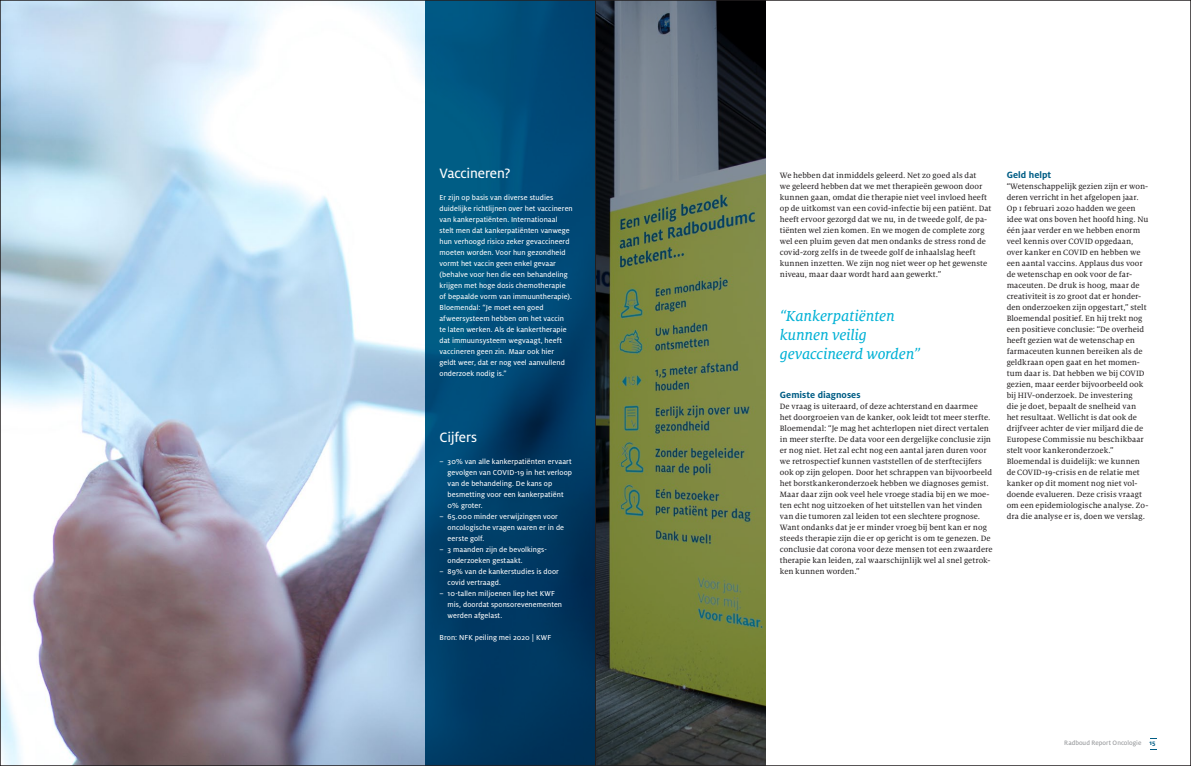
<style>
.page{position:relative;width:1191px;height:766px;background:#fff}
.page>*{position:absolute;margin:0;border:0;box-sizing:border-box;transform-origin:0 0}
.QUOTE{font:16px/19px "Milo Serif OT Text Ita";letter-spacing:-.005em;color:#00b1d5}
.SUBKOP{font:15px "Milo OT Text";letter-spacing:-.015em;color:#fff}
.BODYTEKST{font:700 10px "Milo OT";letter-spacing:.005em;color:#005d85}
.TUSSENKOP{font:700 10px "Milo OT";letter-spacing:.005em;color:#005d85}
.BODYTEKST-2{font:8.5px/11px "Milo Serif OT Text";color:#231f20}
.BIJSCHRIFT{font:8px/11px "Milo OT Text";letter-spacing:.005em;color:#fff}
.t1{font:7px "Milo OT Text";letter-spacing:.005em;color:#939598}
.s1{font-family:"Milo OT";font-weight:700;color:#005d85}
</style>
<div class="page">
<img style="left:2px;top:2px;width:423px;height:761px">
<svg style="left:596px;top:2px;width:169px;height:761px;background:#5f6b47"></svg>
<svg style="left:425px;top:2px;width:170px;height:761px;background:#00456f"></svg>
<hr style="left:595px;top:0;width:1px;height:765px;background:#231f20">
<p class="SUBKOP" style="left:439px;top:165px;width:72px">Vaccineren?</p>
<p class="BIJSCHRIFT" style="left:439px;top:192px;width:135px">Er zijn op basis van diverse studies duidelijke richtlijnen over het vaccineren van kankerpatiënten. Internationaal stelt men dat kankerpatiënten vanwege hun verhoogd risico zeker gevaccineerd moeten worden. Voor hun gezondheid vormt het vaccin geen enkel gevaar (behalve voor hen die een behandeling krijgen met hoge dosis chemotherapie of bepaalde vorm van immuuntherapie).<br>Bloemendal: “Je moet een goed afweersysteem hebben om het vaccin<br>te laten werken. Als de kankertherapie dat immuunsysteem wegvaagt, heeft vaccineren geen zin. Maar ook hier geldt weer, dat er nog veel aanvullend onderzoek nodig is.”</p>
<p class="SUBKOP" style="left:439px;top:429px;width:39px">Cijfers</p>
<p class="BIJSCHRIFT" style="left:447px;top:456px;width:126px;text-indent:-8px">– 30% van alle kankerpatiënten ervaart gevolgen van COVID-19 in het verloop van de behandeling. De kans op besmetting voor een kankerpatiënt<br>0% groter.</p>
<p class="BIJSCHRIFT" style="left:447px;top:511px;width:118px;text-indent:-8px">– 65.000 minder verwijzingen voor oncologische vragen waren er in de eerste golf.</p>
<p class="BIJSCHRIFT" style="left:447px;top:544px;width:100px;text-indent:-8px">– 3 maanden zijn de bevolkings&shy;onderzoeken gestaakt.</p>
<p class="BIJSCHRIFT" style="left:447px;top:566px;width:113px;text-indent:-8px">– 89% van de kankerstudies is door covid vertraagd.</p>
<p class="BIJSCHRIFT" style="left:447px;top:588px;width:116px;text-indent:-8px">– 10-tallen miljoenen liep het KWF mis, doordat sponsorevenementen werden afgelast.</p>
<p class="BIJSCHRIFT" style="left:439px;top:632px;width:113px">Bron: NFK peiling mei 2020 | KWF</p>
<p class="BODYTEKST-2" style="left:780px;top:170px;width:213px">We hebben dat inmiddels geleerd. Net zo goed als dat<br>we geleerd hebben dat we met therapieën gewoon door kunnen gaan, omdat die therapie niet veel invloed heeft op de uitkomst van een covid-infectie bij een patiënt. Dat heeft ervoor gezorgd dat we nu, in de tweede golf, de pa&shy;tiënten wel zien komen. En we mogen de complete zorg wel een pluim geven dat men ondanks de stress rond de covid-zorg zelfs in de tweede golf de inhaalslag heeft kunnen inzetten. We zijn nog niet weer op het gewenste niveau, maar daar wordt hard aan gewerkt.”</p>
<p class="QUOTE" style="left:780px;top:307px;width:142px">“Kankerpatiënten kunnen veilig gevaccineerd worden”</p>
<p class="BODYTEKST" style="left:780px;top:389px;width:82px">Gemiste diagnoses</p>
<p class="BODYTEKST-2" style="left:780px;top:401px;width:214px">De vraag is uiteraard, of deze achterstand en daarmee<br>het doorgroeien van de kanker, ook leidt tot meer sterfte.<br>Bloemendal: “Je mag het achterlopen niet direct vertalen in meer sterfte. De data voor een dergelijke conclusie zijn er nog niet. Het zal echt nog een aantal jaren duren voor we retrospectief kunnen vaststellen of de sterftecijfers ook op zijn gelopen. Door het schrappen van bijvoorbeeld het borstkankeronderzoek hebben we diagnoses gemist.<br>Maar daar zijn ook veel hele vroege stadia bij en we moe&shy;ten echt nog uitzoeken of het uitstellen van het vinden van die tumoren zal leiden tot een slechtere prognose.<br>Want ondanks dat je er minder vroeg bij bent kan er nog steeds therapie zijn die er op gericht is om te genezen. De conclusie dat corona voor deze mensen tot een zwaardere therapie kan leiden, zal waarschijnlijk wel al snel getrok&shy;ken kunnen worden.”</p>
<p class="TUSSENKOP" style="left:1006px;top:169px;width:46px">Geld helpt</p>
<p class="BODYTEKST-2" style="left:1006px;top:181px;width:143px">“Wetenschappelijk gezien zijn er won&shy;deren verricht in het afgelopen jaar.<br>Op 1 februari 2020 hadden we geen idee wat ons boven het hoofd hing. Nu één jaar verder en we hebben enorm veel kennis over COVID opgedaan, over kanker en COVID en hebben we een aantal vaccins. Applaus dus voor de wetenschap en ook voor de far&shy;maceuten. De druk is hoog, maar de creativiteit is zo groot dat er honder&shy;den onderzoeken zijn opgestart,” stelt Bloemendal positief. En hij trekt nog een positieve conclusie: “De overheid heeft gezien wat de wetenschap en farmaceuten kunnen bereiken als de geldkraan open gaat en het momen&shy;tum daar is. Dat hebben we bij COVID gezien, maar eerder bijvoorbeeld ook bij HIV-onderzoek. De investering<br>die je doet, bepaalt de snelheid van het resultaat. Wellicht is dat ook de drijfveer achter de vier miljard die de Europese Commissie nu beschikbaar stelt voor kankeronderzoek.”</p>
<p class="BODYTEKST-2" style="left:1006px;top:456px;width:143px">Bloemendal is duidelijk: we kunnen de COVID-19-crisis en de relatie met kanker op dit moment nog niet vol&shy;doende evalueren. Deze crisis vraagt om een epidemiologische analyse. Zo&shy;dra die analyse er is, doen we verslag.</p>
<p class="t1" style="left:1064px;top:739px;width:93px">Radboud Report Oncologie <span class="s1">15</span></p>
</div>
